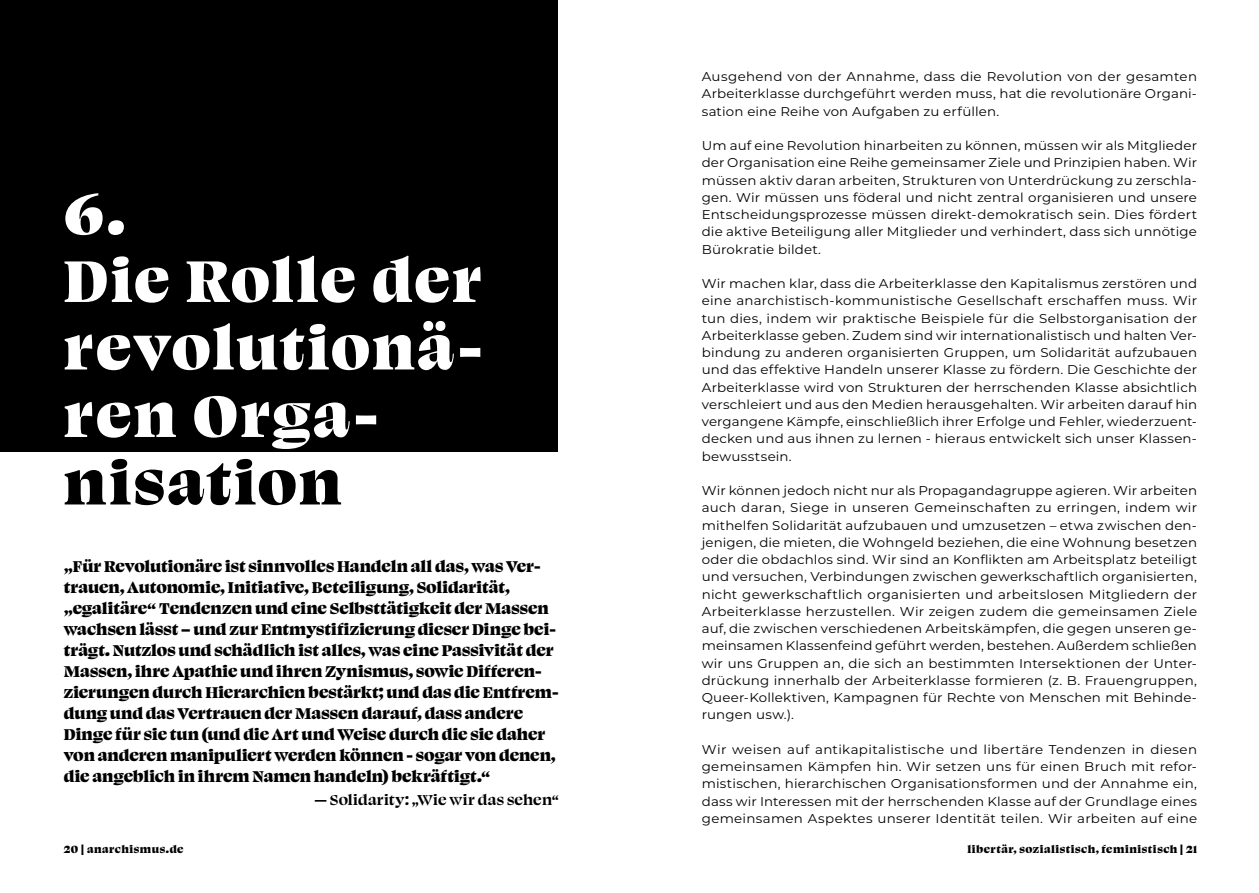
<style>
.page{position:relative;width:1259px;height:893px;background:#fff}
.page>*{position:absolute;margin:0;border:0;box-sizing:border-box;transform-origin:0 0}
.t1{font:900 67.5px/67.5px "Swear Display";letter-spacing:.03em;color:#fff}
.t2{font:900 67.5px "Swear Display";letter-spacing:.04em;color:#000}
.t3{font:900 18px/21px "Swear Display";color:#000}
.t4{font:700 16.5px "Swear Display";letter-spacing:.015em;color:#000}
.t5{font:12.75px/17.2px "Montserrat";letter-spacing:.015em;color:#000;text-align:justify;scale:1.05 1}
.t6{font:900 12px "Swear Display";letter-spacing:.045em;color:#000}
</style>
<div class="page">
<div style="left:0;top:0;width:557px;height:452px;background:#000"></div>
<h1 class="t1" style="left:64px;top:175px;width:420px">6.<br>Die Rolle der revolutionä&shy;ren Orga-</h1>
<h1 class="t2" style="left:64px;top:438px;width:279px">nisation</h1>
<p class="t3" style="left:64px;top:555px;width:496px">„Für Revolutionäre ist sinnvolles Handeln all das, was Ver&shy;trauen, Autonomie, Initiative, Beteiligung, Solidarität, „egalitäre“ Tendenzen und eine Selbsttätigkeit der Massen wachsen lässt – und zur Entmystifizierung dieser Dinge bei&shy;trägt. Nutzlos und schädlich ist alles, was eine Passivität der Massen, ihre Apathie und ihren Zynismus, sowie Differen&shy;zierungen durch Hierarchien bestärkt; und das die Entfrem&shy;dung und das Vertrauen der Massen darauf, dass andere Dinge für sie tun (und die Art und Weise durch die sie daher von anderen manipuliert werden können - sogar von denen, die angeblich in ihrem Namen handeln) bekräftigt.“</p>
<p class="t4" style="left:314px;top:789px;width:246px">— Solidarity: „Wie wir das sehen“</p>
<p class="t5" style="left:702px;top:67px;width:473px">Ausgehend von der Annahme, dass die Revolution von der gesamten Arbeiterklasse durchgeführt werden muss, hat die revolutionäre Organi&shy;sation eine Reihe von Aufgaben zu erfüllen.</p>
<p class="t5" style="left:702px;top:136px;width:473px">Um auf eine Revolution hinarbeiten zu können, müssen wir als Mitglieder der Organisation eine Reihe gemeinsamer Ziele und Prinzipien haben. Wir müssen aktiv daran arbeiten, Strukturen von Unterdrückung zu zerschla&shy;gen. Wir müssen uns föderal und nicht zentral organisieren und unsere Entscheidungsprozesse müssen direkt-demokratisch sein. Dies fördert die aktive Beteiligung aller Mitglieder und verhindert, dass sich unnötige Bürokratie bildet.</p>
<p class="t5" style="left:702px;top:274px;width:473px">Wir machen klar, dass die Arbeiterklasse den Kapitalismus zerstören und eine anarchistisch-kommunistische Gesellschaft erschaffen muss. Wir tun dies, indem wir praktische Beispiele für die Selbstorganisation der Arbeiterklasse geben. Zudem sind wir internationalistisch und halten Ver&shy;bindung zu anderen organisierten Gruppen, um Solidarität aufzubauen und das effektive Handeln unserer Klasse zu fördern. Die Geschichte der Arbeiterklasse wird von Strukturen der herrschenden Klasse absichtlich verschleiert und aus den Medien herausgehalten. Wir arbeiten darauf hin vergangene Kämpfe, einschließlich ihrer Erfolge und Fehler, wiederzuent&shy;decken und aus ihnen zu lernen - hieraus entwickelt sich unser Klassen&shy;bewusstsein.</p>
<p class="t5" style="left:702px;top:481px;width:473px">Wir können jedoch nicht nur als Propagandagruppe agieren. Wir arbeiten auch daran, Siege in unseren Gemeinschaften zu erringen, indem wir mithelfen Solidarität aufzubauen und umzusetzen – etwa zwischen den&shy;jenigen, die mieten, die Wohngeld beziehen, die eine Wohnung besetzen oder die obdachlos sind. Wir sind an Konflikten am Arbeitsplatz beteiligt und versuchen, Verbindungen zwischen gewerkschaftlich organisierten, nicht gewerkschaftlich organisierten und arbeitslosen Mitgliedern der Arbeiterklasse herzustellen. Wir zeigen zudem die gemeinsamen Ziele auf, die zwischen verschiedenen Arbeitskämpfen, die gegen unseren ge&shy;meinsamen Klassenfeind geführt werden, bestehen. Außerdem schließen wir uns Gruppen an, die sich an bestimmten Intersektionen der Unter&shy;drückung innerhalb der Arbeiterklasse formieren (z. B. Frauengruppen, Queer-Kollektiven, Kampagnen für Rechte von Menschen mit Behinde&shy;rungen usw.).</p>
<p class="t5" style="left:702px;top:740px;width:473px">Wir weisen auf antikapitalistische und libertäre Tendenzen in diesen gemeinsamen Kämpfen hin. Wir setzen uns für einen Bruch mit refor&shy;mistischen, hierarchischen Organisationsformen und der Annahme ein, dass wir Interessen mit der herrschenden Klasse auf der Grundlage eines gemeinsamen Aspektes unserer Identität teilen. Wir arbeiten auf eine</p>
<p class="t6" style="left:64px;top:841px;width:121px">20 | anarchismus.de</p>
<p class="t6" style="left:967px;top:841px;width:231px">libertär, sozialistisch, feministisch | 21</p>
</div>
